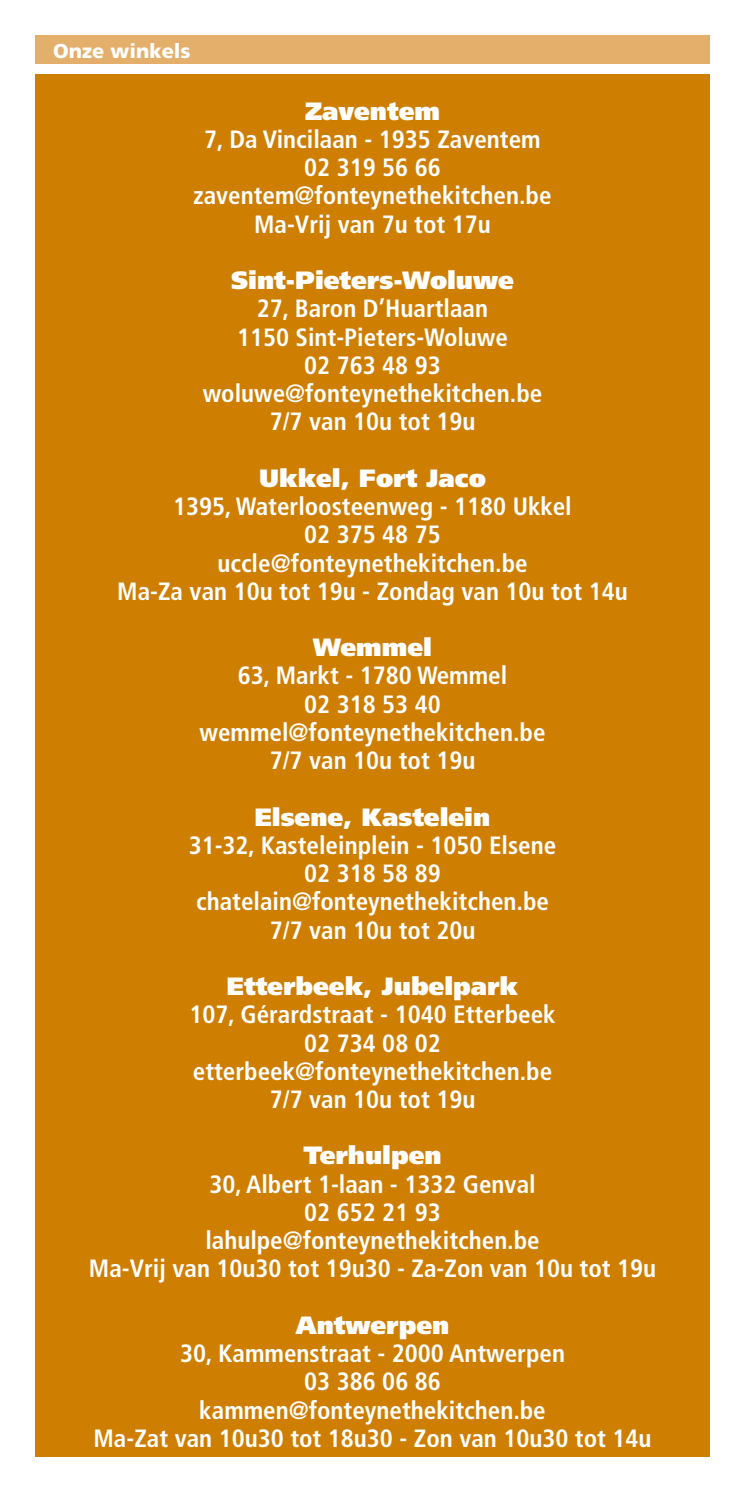
<style>
.page{position:relative;width:745px;height:1489px;background:#fff}
.page>*{position:absolute;margin:0;border:0;box-sizing:border-box;transform-origin:0 0}
.t1{font:700 condensed 25px/28.2px "Frutiger";color:#fff;text-align:center}
.t2{font:900 25px "Frutiger";color:#fff}
.t3{font:900 20px "Frutiger";color:#fff}
</style>
<div class="page">
<div style="left:35px;top:74px;width:674px;height:1382px;background:#ce7e00"></div>
<div style="left:35px;top:35px;width:674px;height:29px;background:#e3af6b"></div>
<p class="t3" style="left:53px;top:39px;width:139px">Onze winkels</p>
<p class="t2" style="left:305px;top:96px;width:136px">Zaventem</p>
<p class="t1" style="left:193px;top:125px;width:359px">7, Da Vincilaan - 1935 Zaventem<br>02 319 56 66 zaventem@fonteynethekitchen.be<br>Ma-Vrij van 7u tot 17u</p>
<p class="t2" style="left:231px;top:265px;width:284px">Sint-Pieters-Woluwe</p>
<p class="t1" style="left:203px;top:294px;width:341px">27, Baron D’Huartlaan<br>1150 Sint-Pieters-Woluwe<br>02 763 48 93 woluwe@fonteynethekitchen.be<br>7/7 van 10u tot 19u</p>
<p class="t2" style="left:259px;top:463px;width:228px">Ukkel, Fort Jaco</p>
<p class="t1" style="left:117px;top:492px;width:511px">1395, Waterloosteenweg - 1180 Ukkel<br>02 375 48 75<br>uccle@fonteynethekitchen.be<br>Ma-Za van 10u tot 19u - Zondag van 10u tot 14u</p>
<p class="t2" style="left:313px;top:632px;width:120px">Wemmel</p>
<p class="t1" style="left:199px;top:661px;width:347px">63, Markt - 1780 Wemmel<br>02 318 53 40 wemmel@fonteynethekitchen.be<br>7/7 van 10u tot 19u</p>
<p class="t2" style="left:254px;top:801px;width:237px">Elsene, Kastelein</p>
<p class="t1" style="left:188px;top:831px;width:369px">31-32, Kasteleinplein - 1050 Elsene<br>02 318 58 89 chatelain@fonteynethekitchen.be<br>7/7 van 10u tot 20u</p>
<p class="t2" style="left:227px;top:971px;width:292px">Etterbeek, Jubelpark</p>
<p class="t1" style="left:189px;top:1000px;width:367px">107, Gérardstraat - 1040 Etterbeek<br>02 734 08 02 etterbeek@fonteynethekitchen.be<br>7/7 van 10u tot 19u</p>
<p class="t2" style="left:303px;top:1140px;width:140px">Terhulpen</p>
<p class="t1" style="left:89px;top:1169px;width:568px">30, Albert 1-laan - 1332 Genval<br>02 652 21 93<br>lahulpe@fonteynethekitchen.be<br>Ma-Vrij van 10u30 tot 19u30 - Za-Zon van 10u tot 19u</p>
<p class="t2" style="left:295px;top:1309px;width:155px">Antwerpen</p>
<p class="t1" style="left:93px;top:1339px;width:559px">30, Kammenstraat - 2000 Antwerpen<br>03 386 06 86<br>kammen@fonteynethekitchen.be<br>Ma-Zat van 10u30 tot 18u30 - Zon van 10u30 tot 14u</p>
</div>
